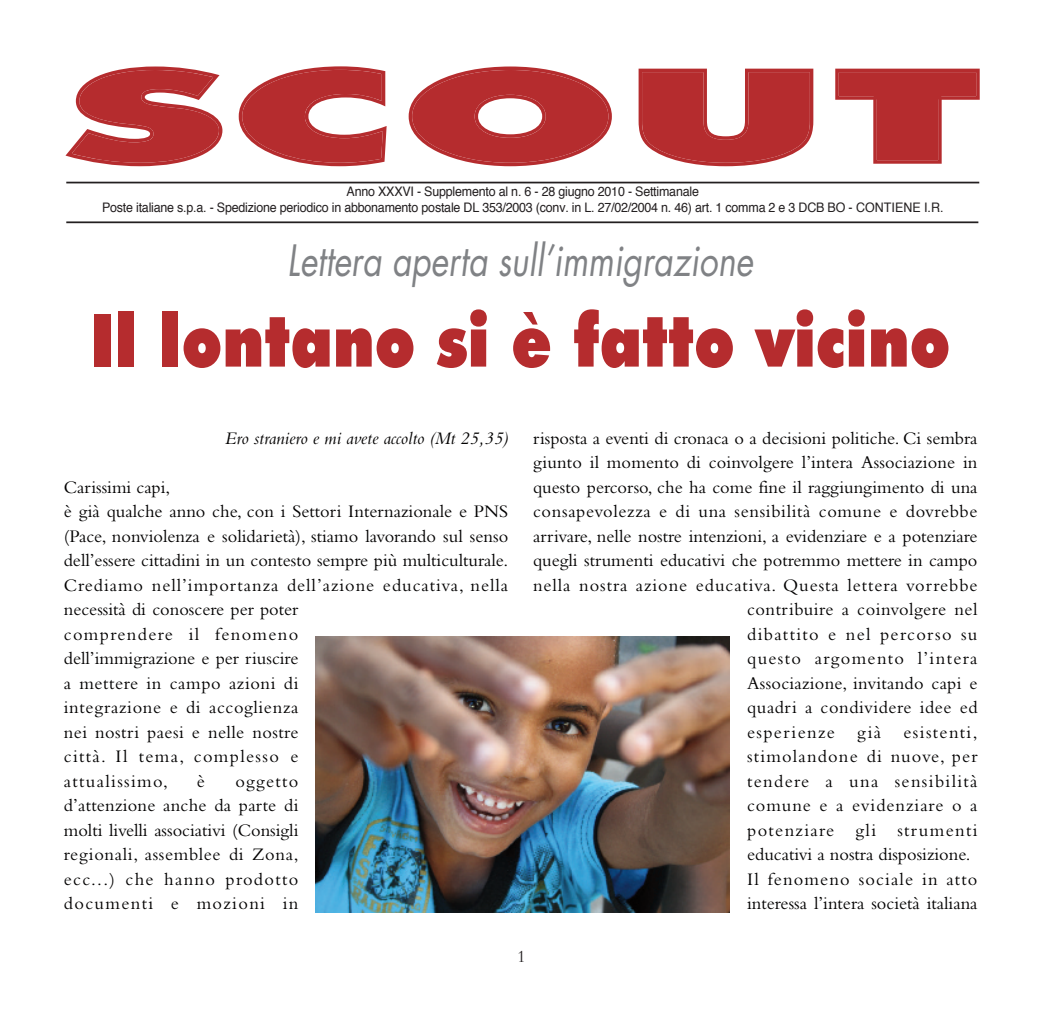
<style>
.page{position:relative;width:1042px;height:1017px;background:#fff}
.page>*{position:absolute;margin:0;border:0;box-sizing:border-box;transform-origin:0 0}
.t1{font:900 73.5px "Futura BT";color:#b52c2e;scale:.85 1}
.t2{font:italic 42px "Futura";color:#808285;scale:.8 1}
.t3{font:18.38px/24.5px "Bembo";letter-spacing:.015em;color:#020101}
.t4{font:18.38px "Bembo";letter-spacing:.075em;color:#020101}
.t5{font:18.38px "Bembo";letter-spacing:.05em;color:#020101}
.t6{font:18.38px "Bembo";letter-spacing:.035em;color:#020101}
.t7{font:18.38px "Bembo";letter-spacing:.065em;color:#020101}
.t8{font:italic 18.38px "Bembo";color:#020101}
.t9{font:18.38px "Bembo";letter-spacing:.055em;color:#020101}
.t10{font:17.5px "Bembo";color:#231f20}
.t11{font:13.12px/15.8px "Helvetica";letter-spacing:-.015em;color:#231f20;text-align:center;scale:.95 1}
</style>
<div class="page">
<svg style="left:65px;top:66px;width:914px;height:100px"></svg>
<hr style="left:66px;top:182px;width:913px;height:1px;background:#231f20">
<hr style="left:66px;top:221px;width:912px;height:2px;background:#231f20">
<img style="left:316px;top:637px;width:413px;height:275px">
<p class="t11" style="left:102px;top:185px;width:887px">Anno XXXVI - Supplemento al n. 6 - 28 giugno 2010 - Settimanale<br>Poste italiane s.p.a. - Spedizione periodico in abbonamento postale DL 353/2003 (conv. in L. 27/02/2004 n. 46) art. 1 comma 2 e 3 DCB BO - CONTIENE I.R.</p>
<h2 class="t2" style="left:287px;top:241px;width:584px">Lettera aperta sull’immigrazione</h2>
<h1 class="t1" style="left:90px;top:311px;width:1014px">Il lontano si è fatto vicino</h1>
<p class="t8" style="left:225px;top:432px;width:285px">Ero straniero e mi avete accolto (Mt 25,35)</p>
<p class="t3" style="left:64px;top:477px;width:446px">Carissimi capi,<br>è già qualche anno che, con i Settori Internazionale e PNS (Pace, nonviolenza e solidarietà), stiamo lavorando sul senso dell’essere cittadini in un contesto sempre più multiculturale.<br>Crediamo nell’importanza dell’azione educativa, nella necessità di conoscere per poter<br>comprendere il fenomeno<br>dell’immigrazione e per riuscire<br>a mettere in campo azioni di<br>integrazione e di accoglienza<br>nei nostri paesi e nelle nostre<br>città. Il tema, complesso e<br>attualissimo,</p>
<p class="t3" style="left:197px;top:771px;width:10px">è</p>
<p class="t3" style="left:64px;top:771px;width:236px;text-align:justify;text-indent:172px">oggetto d’attenzione anche da parte di molti livelli associativi (Consigli regionali, assemblee di Zona, ecc...) che hanno prodotto documenti e mozioni in</p>
<p class="t3" style="left:533px;top:428px;width:446px">risposta a eventi di cronaca o a decisioni politiche. Ci sembra</p>
<p class="t3" style="left:533px;top:452px;width:446px">giunto il momento di coinvolgere l’intera Associazione in</p>
<p class="t3" style="left:533px;top:477px;width:446px">questo percorso, che ha come fine il raggiungimento di una</p>
<p class="t6" style="left:533px;top:505px;width:446px">consapevolezza e di una sensibilità comune e dovrebbe</p>
<p class="t3" style="left:533px;top:526px;width:446px">arrivare, nelle nostre intenzioni, a evidenziare e a potenziare</p>
<p class="t3" style="left:533px;top:550px;width:446px">quegli strumenti educativi che potremmo mettere in campo</p>
<p class="t5" style="left:533px;top:579px;width:446px">nella nostra azione educativa. Questa lettera vorrebbe</p>
<p class="t3" style="left:747px;top:599px;width:232px">contribuire a coinvolgere nel</p>
<p class="t4" style="left:747px;top:628px;width:232px">dibattito e nel percorso su</p>
<p class="t4" style="left:747px;top:652px;width:232px">questo argomento l’intera</p>
<p class="t3" style="left:747px;top:673px;width:232px">Associazione, invitando capi e</p>
<p class="t3" style="left:747px;top:697px;width:232px">quadri a condividere idee ed</p>
<p class="t4" style="left:747px;top:726px;width:232px">esperienze già esistenti,</p>
<p class="t7" style="left:747px;top:750px;width:232px">stimolandone di nuove, per</p>
<p class="t4" style="left:747px;top:775px;width:232px">tendere a una sensibilità</p>
<p class="t9" style="left:747px;top:799px;width:232px">comune e a evidenziare o a</p>
<p class="t4" style="left:747px;top:824px;width:232px">potenziare gli strumenti</p>
<p class="t3" style="left:747px;top:844px;width:225px">educativi a nostra disposizione.</p>
<p class="t7" style="left:747px;top:873px;width:232px">Il fenomeno sociale in atto</p>
<p class="t3" style="left:747px;top:893px;width:232px">interessa l’intera società italiana</p>
<p class="t10" style="left:517px;top:951px;width:10px">1</p>
</div>
